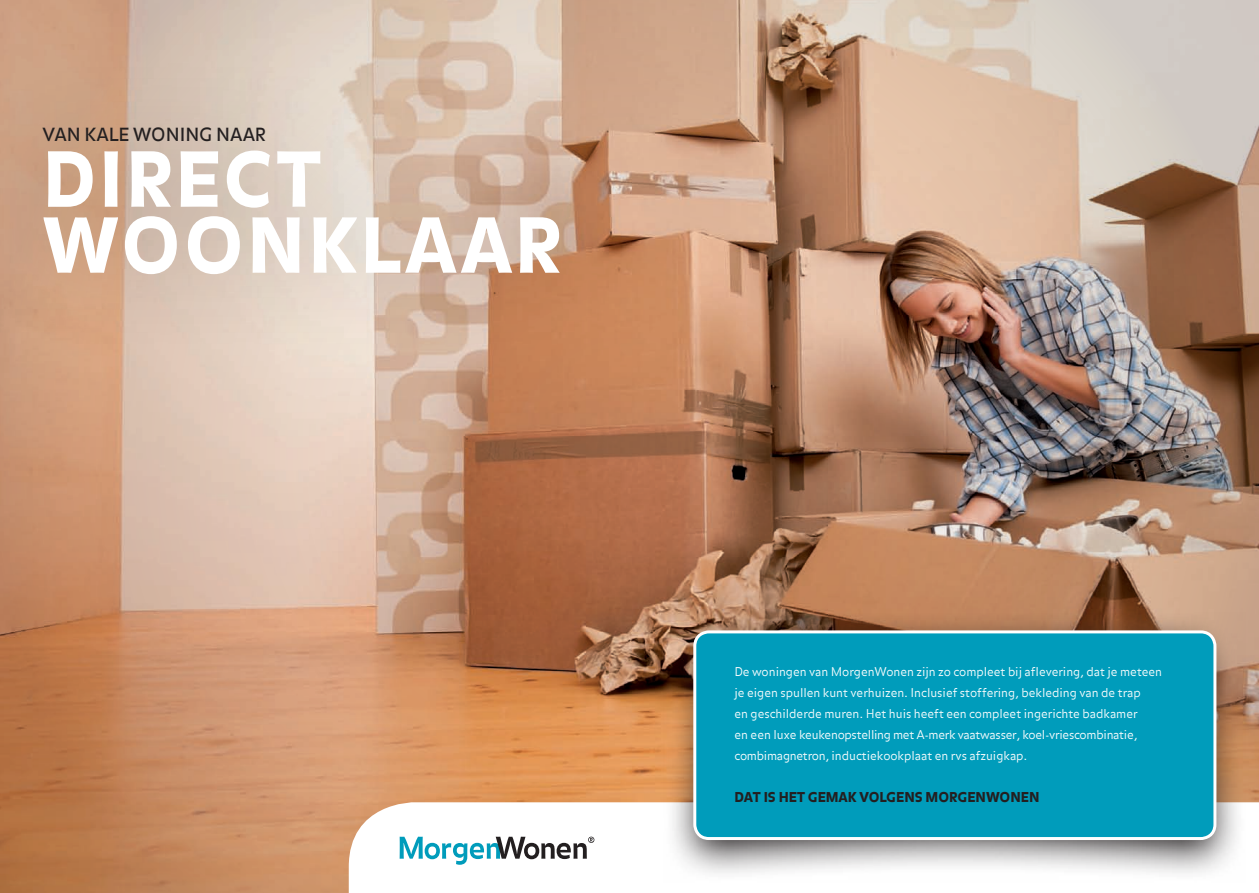
<style>
.page{position:relative;width:1259px;height:893px;background:#fff}
.page>*{position:absolute;margin:0;border:0;box-sizing:border-box;transform-origin:0 0}
.t1{font:75px/66px "Balance Black Caps";letter-spacing:.04em;color:#fff}
.t2{font:18px "Balance";letter-spacing:-.005em;color:#231f20}
.t3{font:13.5px "Balance Black Caps";color:#231f20}
.t4{font:300 12px/21px "Balance";letter-spacing:-.005em;color:#fff}
</style>
<div class="page">
<img style="left:0;top:0;width:1259px;height:893px">
<svg style="left:349px;top:802px;width:910px;height:91px"></svg>
<svg style="left:399px;top:837px;width:195px;height:28px"></svg>
<div style="left:0;top:36px;width:648px;height:330px;background:#1d0600;opacity:.2"></div>
<svg style="left:664px;top:612px;width:582px;height:271px"></svg>
<div style="left:695px;top:632px;width:520px;height:206px;background:#009cbb;border-radius:14px"></div>
<div style="left:693px;top:630px;width:523px;height:210px;border:3px solid #fff;border-radius:14px"></div>
<h2 class="t2" style="left:43px;top:124px;width:225px">VAN KALE WO NING NAAR</h2>
<h1 class="t1" style="left:43px;top:152px;width:520px">DIRECT<br>WOO NKLAAR</h1>
<p class="t4" style="left:734px;top:662px;width:429px">De woningen van MorgenWonen zijn zo compleet bij aflevering, dat je meteen je eigen spullen kunt verhuizen. Inclusief stoffering, bekleding van de trap<br>en geschilderde muren. Het huis heeft een compleet ingerichte badkamer<br>en een luxe keukenopstelling met A-merk vaatwasser, koel-vriescombinatie, combimagnetron, inductiekookplaat en rvs afzuigkap.</p>
<p class="t3" style="left:734px;top:789px;width:84px">DAT IS HET GEMAK</p>
<p class="t3" style="left:859px;top:789px;width:37px">VOLGENS</p>
<p class="t3" style="left:925px;top:789px;width:34px">MORGEN</p>
<p class="t3" style="left:986px;top:789px;width:35px">WONEN</p>
</div>
